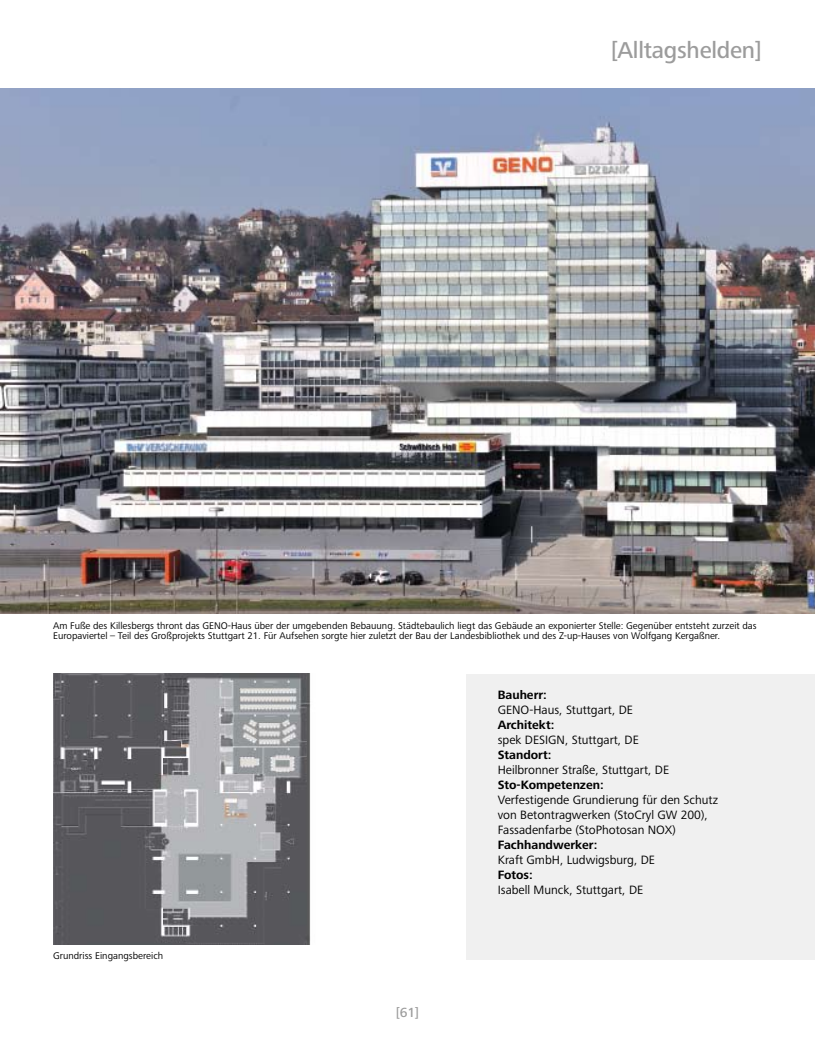
<style>
.page{position:relative;width:815px;height:1053px;background:#fff}
.page>*{position:absolute;margin:0;border:0;box-sizing:border-box;transform-origin:0 0}
.t1{font:500 23.75px "Frutiger Next Pro";letter-spacing:-.01em;color:#9c9c9c}
.t2{font:500 13.75px "Frutiger Next Pro";color:#9c9c9c}
.t3{font:12.5px/15px "Frutiger Next Pro";color:#000}
.t4{font:10px/10.6px "Frutiger Next Pro";color:#000}
.s1{font-weight:700}
</style>
<div class="page">
<img style="left:0;top:89px;width:815px;height:525px">
<img style="left:53px;top:674px;width:258px;height:270px">
<div style="left:466px;top:674px;width:349px;height:285px;background:#f0f0f0"></div>
<p class="t1" style="left:611px;top:36px;width:152px">[Alltagshelden]</p>
<p class="t4" style="left:53px;top:620px;width:705px">Am Fuße des Killesbergs thront das GENO-Haus über der umgebenden Bebauung. Städtebaulich liegt das Gebäude an exponierter Stelle: Gegenüber entsteht zurzeit das<br>Europaviertel – Teil des Großprojekts Stuttgart 21. Für Aufsehen sorgte hier zuletzt der Bau der Landesbibliothek und des Z-up-Hauses von Wolfgang Kergaßner.</p>
<p class="t4" style="left:53px;top:950px;width:111px">Grundriss Eingangsbereich</p>
<p class="t2" style="left:396px;top:1004px;width:25px">[61]</p>
<p class="t3" style="left:498px;top:686px;width:222px"><span class="s1">Bauherr:<br></span>GENO-Haus, Stuttgart, DE<br><span class="s1">Architekt:<br></span>spek DESIGN, Stuttgart, DE<br><span class="s1">Standort:<br></span>Heilbronner Straße, Stuttgart, DE<br><span class="s1">Sto-Kompetenzen:<br></span>Verfestigende Grundierung für den Schutz von Betontragwerken (StoCryl GW 200),<br>Fassadenfarbe (StoPhotosan NOX)<br><span class="s1">Fachhandwerker:<br></span>Kraft GmbH, Ludwigsburg, DE<br><span class="s1">Fotos:<br></span>Isabell Munck, Stuttgart, DE</p>
</div>
